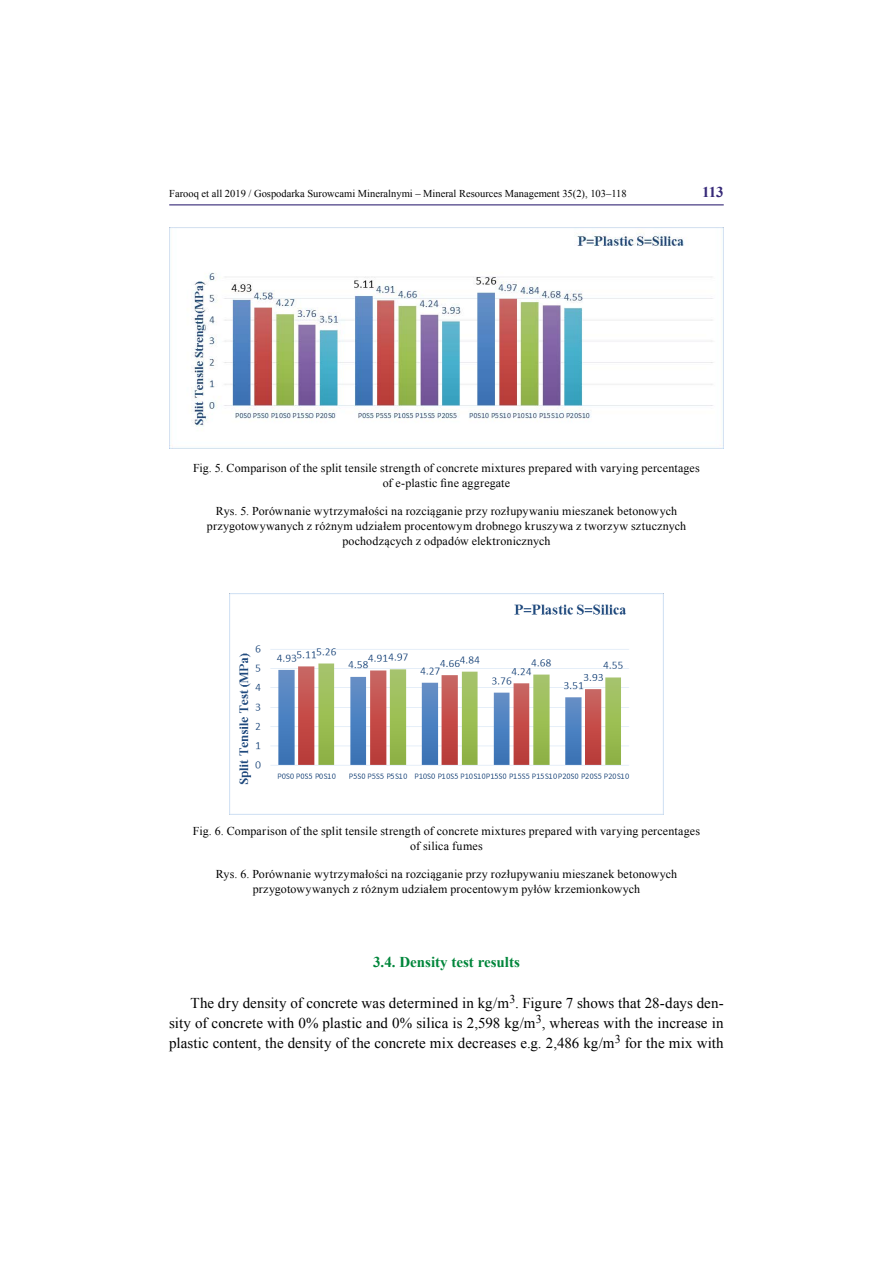
<style>
.page{position:relative;width:893px;height:1263px;background:#fff}
.page>*{position:absolute;margin:0;border:0;box-sizing:border-box;transform-origin:0 0}
.t1{font:15px/20.2px "Times New Roman";letter-spacing:.01em;color:#000;text-align:justify}
.t2{font:700 15px "Times New Roman";color:#00863b}
.t3{font:700 15px "Times New Roman";color:#362978}
.t4{font:12px/15px "Times New Roman";letter-spacing:.015em;color:#000;text-align:center}
.t5{font:10.5px "Times New Roman";color:#000}
</style>
<div class="page">
<hr style="left:169px;top:204px;width:555px;height:1px;background:#362978">
<img style="left:229px;top:593px;width:434px;height:221px">
<img style="left:169px;top:228px;width:554px;height:221px">
<p class="t5" style="left:169px;top:186px;width:459px">Farooq et all 2019 / Gospodarka Surowcami Mineralnymi – Mineral Resources Management 35(2), 103–118</p>
<p class="t3" style="left:702px;top:182px;width:23px">113</p>
<p class="t4" style="left:193px;top:460px;width:508px">Fig. 5. Comparison of the split tensile strength of concrete mixtures prepared with varying percentages of e-plastic fine aggregate</p>
<p class="t4" style="left:207px;top:503px;width:481px">Rys. 5. Porównanie wytrzymałości na rozciąganie przy rozłupywaniu mieszanek betonowych przygotowywanych z różnym udziałem procentowym drobnego kruszywa z tworzyw sztucznych pochodzących z odpadów elektronicznych</p>
<p class="t4" style="left:193px;top:824px;width:508px">Fig. 6. Comparison of the split tensile strength of concrete mixtures prepared with varying percentages of silica fumes</p>
<p class="t4" style="left:216px;top:866px;width:463px">Rys. 6. Porównanie wytrzymałości na rozciąganie przy rozłupywaniu mieszanek betonowych przygotowywanych z różnym udziałem procentowym pyłów krzemionkowych</p>
<p class="t2" style="left:373px;top:951px;width:148px">3.4. Density test results</p>
<p class="t1" style="left:169px;top:992px;width:556px;text-indent:21px">The dry density of concrete was determined in kg/m<sup>3</sup>. Figure 7 shows that 28-days den&shy;sity of concrete with 0% plastic and 0% silica is 2,598 kg/m<sup>3</sup>, whereas with the increase in plastic content, the density of the concrete mix decreases e.g. 2,486 kg/m<sup>3</sup> for the mix with</p>
</div>
